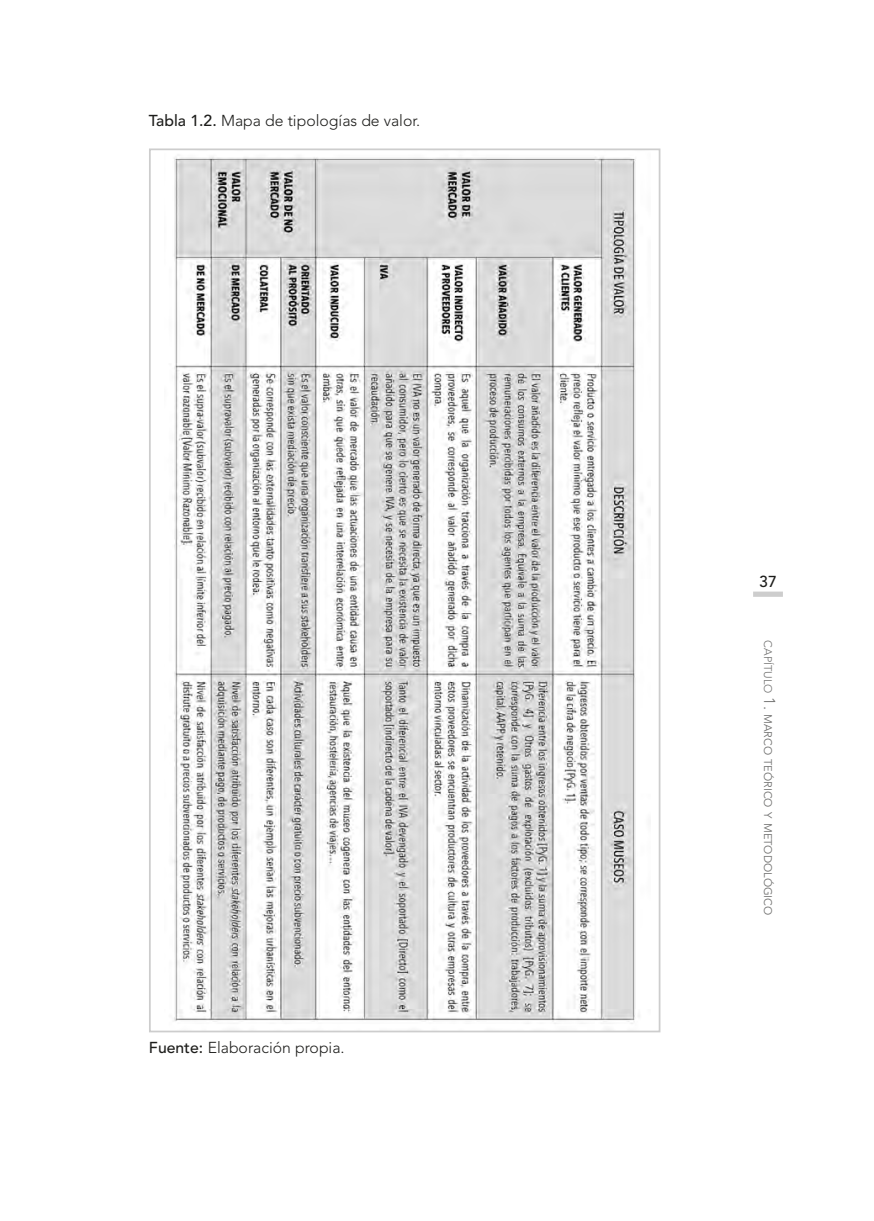
<style>
.page{position:relative;width:874px;height:1221px;background:#fff}
.page>*{position:absolute;margin:0;border:0;box-sizing:border-box;transform-origin:0 0}
.PIE{font:300 15.75px "Avenir LT Std";color:#1d1d1b}
.FUENTE{font:300 15.75px "Avenir LT Std";color:#1d1d1b}
.t1{font:500 15.75px "Avenir LT Std";color:#1d1d1b}
.t2{font:11.03px "Avenir LT Std";color:#70706f}
.s1{font-weight:500}
.s2{font-weight:300}
.s3{font-weight:300;font-size:15.75px}
</style>
<div class="page">
<div style="left:752px;top:591px;width:30px;height:6px;background:#cdcdcd"></div>
<img style="left:174px;top:157px;width:466px;height:867px">
<p class="PIE" style="left:149px;top:111px;width:273px"><span class="s1">Tabla 1.2.</span> Mapa de tipologías de valor.</p>
<p class="FUENTE" style="left:149px;top:1038px;width:197px"><span class="s1">Fuente:</span> Elaboración propia.</p>
<h1 class="t1" style="left:758px;top:572px;width:19px">37</h1>
<p class="t2" style="left:773px;top:640px;width:276px;rotate:90deg"><span class="s2">capítulo</span> <span class="s3">1.</span> marco teórico y metodológico</p>
</div>
